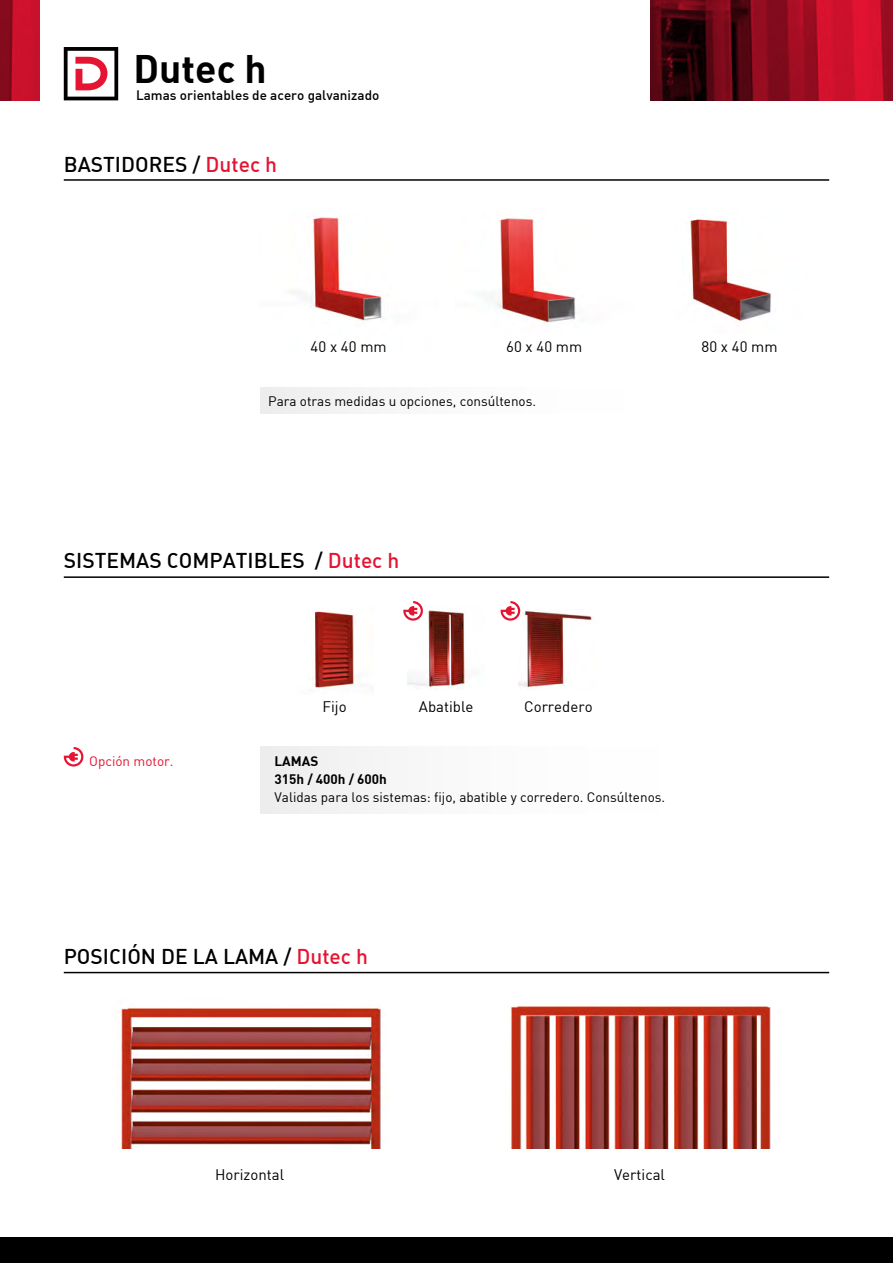
<style>
.page{position:relative;width:893px;height:1263px;background:#fff}
.page>*{position:absolute;margin:0;border:0;box-sizing:border-box;transform-origin:0 0}
.t1{font:39px "DIN Bold";color:#000}
.t2{font:21px "DIN Medium Alternate";color:#000}
.t3{font:15px "DIN";color:#000}
.t4{font:13.5px "DIN";color:#000}
.t5{font:500 13.5px "DIN";color:#000}
.t6{font:13.5px/18px "DIN Bold";color:#000}
.t7{font:13.5px "DIN";color:#e51432}
.s1{color:#e51432}
</style>
<div class="page">
<svg style="left:651px;top:0;width:242px;height:100px;background:#840b1c"></svg>
<svg style="left:0;top:0;width:39px;height:100px;background:#b40f26"></svg>
<svg style="left:64px;top:47px;width:54px;height:53px"></svg>
<div style="left:68px;top:51px;width:46px;height:46px;background:#fff"></div>
<svg style="left:75px;top:57px;width:32px;height:33px"></svg>
<hr style="left:64px;top:179px;width:765px;height:2px;background:#000">
<div style="left:261px;top:387px;width:375px;height:27px;background:#f9f9f9"></div>
<img style="left:292px;top:217px;width:90px;height:104px">
<div style="left:0;top:1237px;width:893px;height:26px;background:#000"></div>
<hr style="left:64px;top:972px;width:765px;height:1px;background:#000">
<img style="left:120px;top:1007px;width:261px;height:142px">
<img style="left:510px;top:1006px;width:261px;height:143px">
<img style="left:490px;top:218px;width:86px;height:105px">
<img style="left:690px;top:219px;width:81px;height:104px">
<hr style="left:64px;top:576px;width:765px;height:2px;background:#000">
<svg style="left:63px;top:747px;width:21px;height:20px"></svg>
<img style="left:408px;top:610px;width:62px;height:80px">
<img style="left:519px;top:610px;width:75px;height:80px">
<img style="left:312px;top:611px;width:50px;height:78px">
<svg style="left:403px;top:601px;width:20px;height:20px"></svg>
<svg style="left:500px;top:601px;width:21px;height:20px"></svg>
<div style="left:260px;top:746px;width:414px;height:67px;background:#f9f9f9"></div>
<h1 class="t1" style="left:134px;top:43px;width:135px">Dutec h</h1>
<p class="t5" style="left:136px;top:86px;width:245px">Lamas orientables de acero galvanizado</p>
<h2 class="t2" style="left:64px;top:151px;width:215px">BASTIDORES / <span class="s1">Dutec h</span></h2>
<p class="t3" style="left:311px;top:337px;width:78px">40 x 40 mm</p>
<p class="t3" style="left:506px;top:337px;width:78px">60 x 40 mm</p>
<p class="t3" style="left:701px;top:337px;width:78px">80 x 40 mm</p>
<p class="t4" style="left:268px;top:392px;width:269px">Para otras medidas u opciones, consúltenos.</p>
<h2 class="t2" style="left:64px;top:547px;width:337px">SISTEMAS COMPATIBLES / <span class="s1">Dutec h</span></h2>
<p class="t7" style="left:89px;top:753px;width:86px">Opción motor.</p>
<p class="t3" style="left:322px;top:697px;width:26px">Fijo</p>
<p class="t3" style="left:419px;top:697px;width:56px">Abatible</p>
<p class="t3" style="left:524px;top:697px;width:70px">Corredero</p>
<p class="t6" style="left:275px;top:751px;width:114px">LAMAS<br>315h / 400h / 600h</p>
<p class="t4" style="left:275px;top:788px;width:392px">Validas para los sistemas: fijo, abatible y corredero. Consúltenos.</p>
<h2 class="t2" style="left:64px;top:943px;width:306px">POSICIÓN DE LA LAMA / <span class="s1">Dutec h</span></h2>
<p class="t3" style="left:215px;top:1165px;width:71px">Horizontal</p>
<p class="t3" style="left:614px;top:1165px;width:52px">Vertical</p>
</div>
